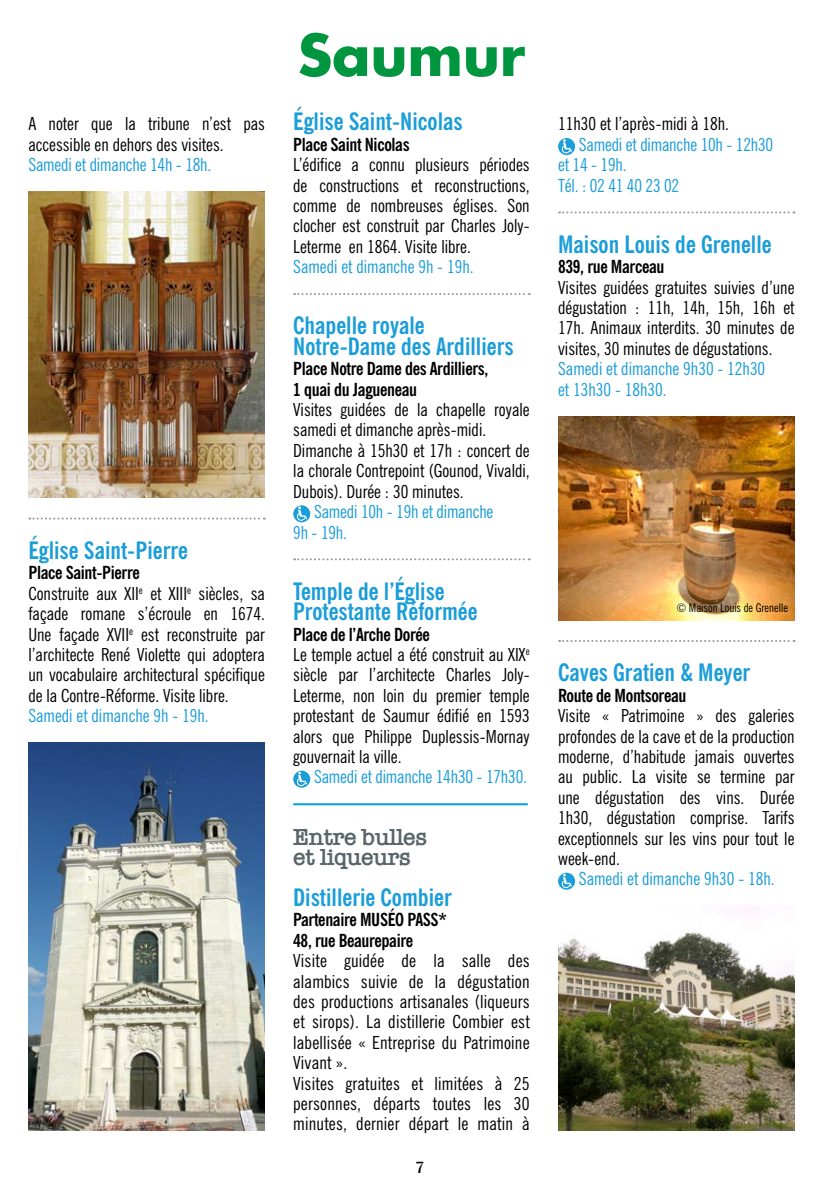
<style>
.page{position:relative;width:840px;height:1191px;background:#fff}
.page>*{position:absolute;margin:0;border:0;box-sizing:border-box;transform-origin:0 0}
.t1{font:700 56px "Futura LT Pro";color:#00963f}
.t2{font:700 condensed 24px/20.4px "News Gothic BT";color:#1a9dd9}
.t3{font:600 24px/20.4px "American Typewriter";letter-spacing:-.02em;color:#58656a}
.t4{font:condensed 18px/20.4px "News Gothic BT";color:#000}
.t5{font:condensed 18px/20.4px "News Gothic BT";letter-spacing:-.01em;color:#1a9dd9}
.t6{font:700 condensed 18px/20.4px "News Gothic BT";letter-spacing:-.02em;color:#000}
.t7{font:300 16px "MADE Coachella";color:#000}
.t8{font:condensed 12px "News Gothic BT";color:#000}
.s1{font-weight:700}
</style>
<div class="page">
<img style="left:28px;top:192px;width:237px;height:306px">
<svg style="left:29px;top:517px;width:236px;height:2px"></svg>
<img style="left:28px;top:742px;width:237px;height:388px">
<svg style="left:294px;top:293px;width:235px;height:2px"></svg>
<svg style="left:293px;top:505px;width:17px;height:17px"></svg>
<svg style="left:297px;top:506px;width:10px;height:15px"></svg>
<svg style="left:294px;top:558px;width:235px;height:2px"></svg>
<svg style="left:293px;top:770px;width:17px;height:17px"></svg>
<svg style="left:297px;top:772px;width:10px;height:14px"></svg>
<hr style="left:293px;top:803px;width:234px;height:2px;background:#009fe3">
<svg style="left:557px;top:138px;width:17px;height:17px"></svg>
<svg style="left:561px;top:139px;width:10px;height:14px"></svg>
<svg style="left:558px;top:211px;width:236px;height:2px"></svg>
<img style="left:558px;top:416px;width:236px;height:204px">
<svg style="left:558px;top:640px;width:236px;height:2px"></svg>
<svg style="left:557px;top:872px;width:17px;height:17px"></svg>
<svg style="left:561px;top:874px;width:10px;height:14px"></svg>
<img style="left:558px;top:932px;width:236px;height:198px">
<p class="t4" style="left:28px;top:114px;width:238px">A noter que la tribune n’est pas accessible en dehors des visites.</p>
<p class="t5" style="left:28px;top:154px;width:184px">Samedi et dimanche 14h - 18h.</p>
<h2 class="t2" style="left:28px;top:540px;width:161px">Église Saint-Pierre</h2>
<p class="t4" style="left:28px;top:562px;width:238px"><span class="s1">Place Saint-Pierre<br></span>Construite aux XII<sup>e</sup> et XIII<sup>e</sup> siècles, sa façade romane s’écroule en 1674.<br>Une façade XVII<sup>e</sup> est reconstruite par l’architecte René Violette qui adoptera un vocabulaire architectural spécifique de la Contre-Réforme. Visite libre.</p>
<p class="t5" style="left:28px;top:705px;width:182px">Samedi et dimanche 9h - 19h.</p>
<h1 class="t1" style="left:297px;top:12px;width:229px">Saumur</h1>
<h2 class="t2" style="left:293px;top:111px;width:171px">Église Saint-Nicolas</h2>
<p class="t6" style="left:293px;top:134px;width:118px">Place Saint Nicolas</p>
<p class="t4" style="left:293px;top:154px;width:238px;text-align:justify">L’édifice a connu plusieurs périodes de constructions et reconstructions, comme de nombreuses églises. Son clocher est construit par Charles Joly-Leterme en 1864. Visite libre.</p>
<p class="t5" style="left:293px;top:256px;width:182px">Samedi et dimanche 9h - 19h.</p>
<h2 class="t2" style="left:293px;top:315px;width:222px">Chapelle royale<br>Notre-Dame des Ardilliers</h2>
<p class="t6" style="left:293px;top:358px;width:196px">Place Notre Dame des Ardilliers,<br>1 quai du Jagueneau</p>
<p class="t4" style="left:293px;top:399px;width:238px">Visites guidées de la chapelle royale samedi et dimanche après-midi.<br>Dimanche à 15h30 et 17h : concert de la chorale Contrepoint (Gounod, Vivaldi, Dubois). Durée : 30 minutes.</p>
<p class="t5" style="left:293px;top:501px;width:201px;text-indent:21px">Samedi 10h - 19h et dimanche<br>9h - 19h.</p>
<h2 class="t2" style="left:293px;top:581px;width:186px">Temple de l’Église<br>Protestante Réformée</h2>
<p class="t4" style="left:293px;top:624px;width:238px"><span class="s1">Place de l’Arche Dorée<br></span>Le temple actuel a été construit au XIX<sup>e </sup>siècle par l’architecte Charles Joly-<br>Leterme, non loin du premier temple protestant de Saumur édifié en 1593 alors que Philippe Duplessis-Mornay gouvernait la ville.</p>
<p class="t5" style="left:314px;top:766px;width:214px">Samedi et dimanche 14h30 - 17h30.</p>
<h2 class="t3" style="left:293px;top:826px;width:135px">Entre bulles et liqueurs</h2>
<h2 class="t2" style="left:293px;top:887px;width:160px">Distillerie Combier</h2>
<p class="t6" style="left:293px;top:909px;width:155px">Partenaire MUSÉO PASS*<br>48, rue Beaurepaire</p>
<p class="t4" style="left:293px;top:950px;width:238px">Visite guidée de la salle des alambics suivie de la dégustation des productions artisanales (liqueurs et sirops). La distillerie Combier est labellisée « Entreprise du Patrimoine<br>Vivant ».<br>Visites gratuites et limitées à 25 personnes, départs toutes les 30 minutes, dernier départ le matin à</p>
<p class="t7" style="left:415px;top:1158px;width:10px">7</p>
<p class="t4" style="left:557px;top:114px;width:172px">11h30 et l’après-midi à 18h.</p>
<p class="t5" style="left:557px;top:134px;width:216px;text-indent:21px">Samedi et dimanche 10h - 12h30 et 14 - 19h.<br>Tél. : 02 41 40 23 02</p>
<h2 class="t2" style="left:557px;top:234px;width:215px">Maison Louis de Grenelle</h2>
<p class="t6" style="left:557px;top:256px;width:108px">839, rue Marceau</p>
<p class="t4" style="left:557px;top:277px;width:238px;text-align:justify">Visites guidées gratuites suivies d’une dégustation : 11h, 14h, 15h, 16h et 17h. Animaux interdits. 30 minutes de visites, 30 minutes de dégustations.</p>
<p class="t5" style="left:557px;top:358px;width:208px">Samedi et dimanche 9h30 - 12h30 et 13h30 - 18h30.</p>
<p class="t8" style="left:676px;top:600px;width:113px">© Maison Louis de Grenelle</p>
<h2 class="t2" style="left:557px;top:662px;width:193px">Caves Gratien &amp; Meyer</h2>
<p class="t6" style="left:557px;top:685px;width:130px">Route de Montsoreau</p>
<p class="t4" style="left:557px;top:705px;width:238px;text-align:justify">Visite « Patrimoine » des galeries profondes de la cave et de la production moderne, d’habitude jamais ouvertes au public. La visite se termine par une dégustation des vins. Durée 1h30, dégustation comprise. Tarifs exceptionnels sur les vins pour tout le week-end.</p>
<p class="t5" style="left:578px;top:868px;width:197px">Samedi et dimanche 9h30 - 18h.</p>
</div>
